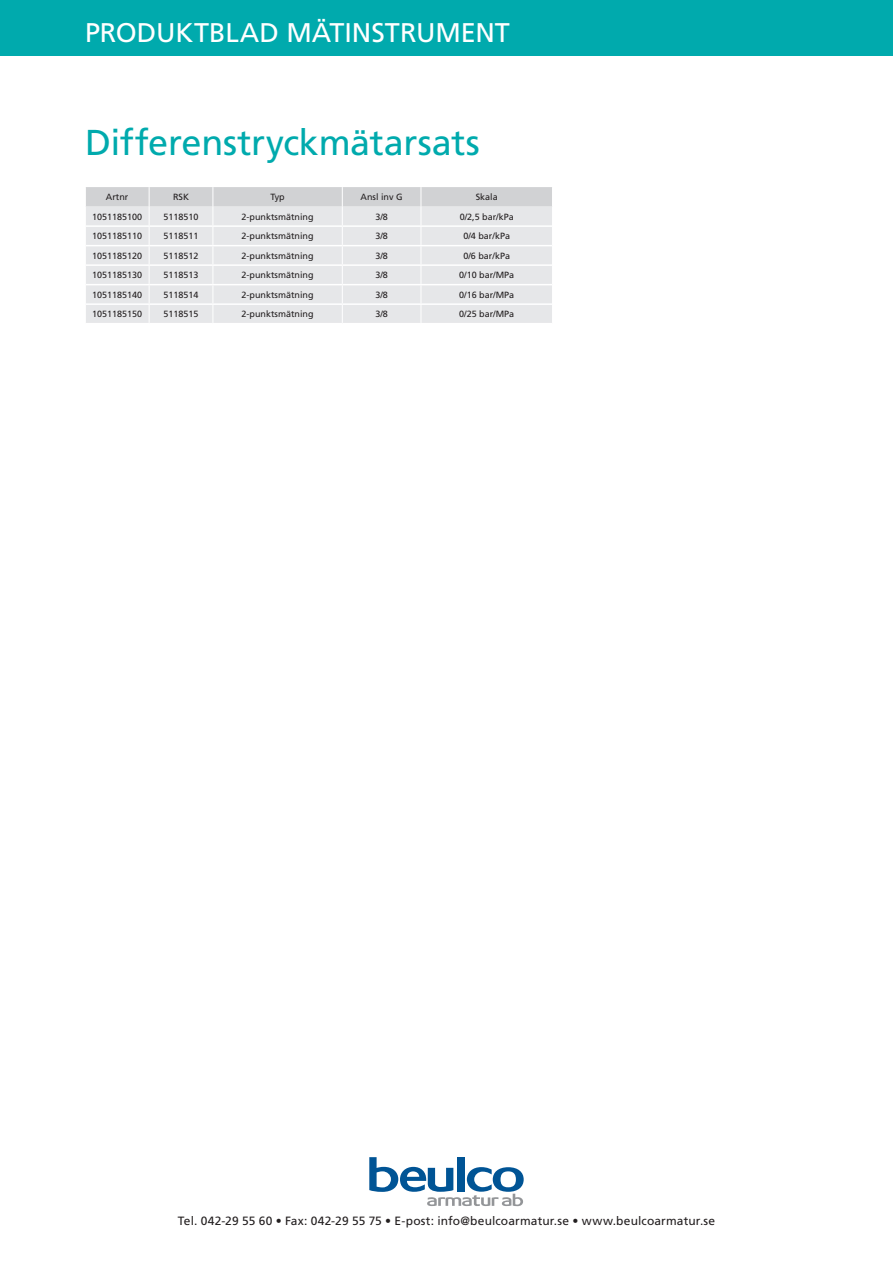
<style>
.page{position:relative;width:893px;height:1263px;background:#fff}
.page>*{position:absolute;margin:0;border:0;box-sizing:border-box;transform-origin:0 0}
.Artikelgrupp{font:36px "Frutiger LT Std";letter-spacing:-.01em;color:#00aaad}
.t1{font:27px "Frutiger LT Std";color:#fff}
.t2{font:12px "Frutiger LT Std";letter-spacing:.01em;color:#231f20}
.TabelltextC{font:9px "Frutiger LT Std";color:#231f20}
.Artnr{font:9px "Frutiger LT Std";color:#231f20}
.TabellrubrikC{font:9px "Frutiger LT Std";color:#231f20}
</style>
<div class="page">
<div style="left:0;top:0;width:893px;height:55px;background:#00aaad"></div>
<svg style="left:369px;top:1157px;width:155px;height:49px"></svg>
<svg style="left:86px;top:187px;width:466px;height:136px;background:#e4e5e6"></svg>
<hr style="left:342px;top:225px;width:79px;height:2px;background:#fff">
<hr style="left:421px;top:225px;width:131px;height:2px;background:#fff">
<hr style="left:342px;top:245px;width:79px;height:1px;background:#fff">
<hr style="left:421px;top:245px;width:131px;height:1px;background:#fff">
<hr style="left:342px;top:264px;width:79px;height:2px;background:#fff">
<hr style="left:421px;top:264px;width:131px;height:2px;background:#fff">
<hr style="left:342px;top:284px;width:79px;height:1px;background:#fff">
<hr style="left:421px;top:284px;width:131px;height:1px;background:#fff">
<hr style="left:342px;top:303px;width:79px;height:2px;background:#fff">
<hr style="left:421px;top:303px;width:131px;height:2px;background:#fff">
<h2 class="t1" style="left:85px;top:16px;width:319px">PRODUKTBLAD Mätinstrume</h2>
<h2 class="t1" style="left:475px;top:16px;width:32px">nt</h2>
<p class="Artikelgrupp" style="left:85px;top:121px;width:396px">Differenstryckmätarsats</p>
<p class="TabellrubrikC" style="left:106px;top:192px;width:24px">Artnr</p>
<p class="TabellrubrikC" style="left:173px;top:192px;width:18px">RSK</p>
<p class="TabellrubrikC" style="left:270px;top:192px;width:16px">Typ</p>
<p class="TabellrubrikC" style="left:361px;top:192px;width:44px">Ansl inv G</p>
<p class="TabellrubrikC" style="left:476px;top:192px;width:24px">Skala</p>
<p class="Artnr" style="left:92px;top:211px;width:52px">1051185100</p>
<p class="TabelltextC" style="left:163px;top:211px;width:37px">5118510</p>
<p class="TabelltextC" style="left:242px;top:211px;width:74px">2-punktsmätning</p>
<p class="TabelltextC" style="left:375px;top:211px;width:14px">3/8</p>
<p class="TabelltextC" style="left:460px;top:211px;width:56px">0/2,5 bar/kPa</p>
<p class="Artnr" style="left:92px;top:231px;width:52px">1051185110</p>
<p class="TabelltextC" style="left:163px;top:231px;width:37px">5118511</p>
<p class="TabelltextC" style="left:242px;top:231px;width:74px">2-punktsmätning</p>
<p class="TabelltextC" style="left:375px;top:231px;width:14px">3/8</p>
<p class="TabelltextC" style="left:463px;top:231px;width:48px">0/4 bar/kPa</p>
<p class="Artnr" style="left:92px;top:250px;width:52px">1051185120</p>
<p class="TabelltextC" style="left:163px;top:250px;width:37px">5118512</p>
<p class="TabelltextC" style="left:242px;top:250px;width:74px">2-punktsmätning</p>
<p class="TabelltextC" style="left:375px;top:250px;width:14px">3/8</p>
<p class="TabelltextC" style="left:463px;top:250px;width:48px">0/6 bar/kPa</p>
<p class="Artnr" style="left:92px;top:270px;width:52px">1051185130</p>
<p class="TabelltextC" style="left:163px;top:270px;width:37px">5118513</p>
<p class="TabelltextC" style="left:242px;top:270px;width:74px">2-punktsmätning</p>
<p class="TabelltextC" style="left:375px;top:270px;width:14px">3/8</p>
<p class="TabelltextC" style="left:459px;top:270px;width:57px">0/10 bar/MPa</p>
<p class="Artnr" style="left:92px;top:289px;width:52px">1051185140</p>
<p class="TabelltextC" style="left:163px;top:289px;width:37px">5118514</p>
<p class="TabelltextC" style="left:242px;top:289px;width:74px">2-punktsmätning</p>
<p class="TabelltextC" style="left:375px;top:289px;width:14px">3/8</p>
<p class="TabelltextC" style="left:459px;top:289px;width:57px">0/16 bar/MPa</p>
<p class="Artnr" style="left:92px;top:309px;width:52px">1051185150</p>
<p class="TabelltextC" style="left:163px;top:309px;width:37px">5118515</p>
<p class="TabelltextC" style="left:242px;top:309px;width:74px">2-punktsmätning</p>
<p class="TabelltextC" style="left:375px;top:309px;width:14px">3/8</p>
<p class="TabelltextC" style="left:459px;top:309px;width:57px">0/25 bar/MPa</p>
<h3 class="t2" style="left:178px;top:1214px;width:539px">Tel. 042-29 55 60 • Fax: 042-29 55 75 • E-post: info@beulcoarmatur.se • www.beulcoarmatur.se</h3>
</div>
